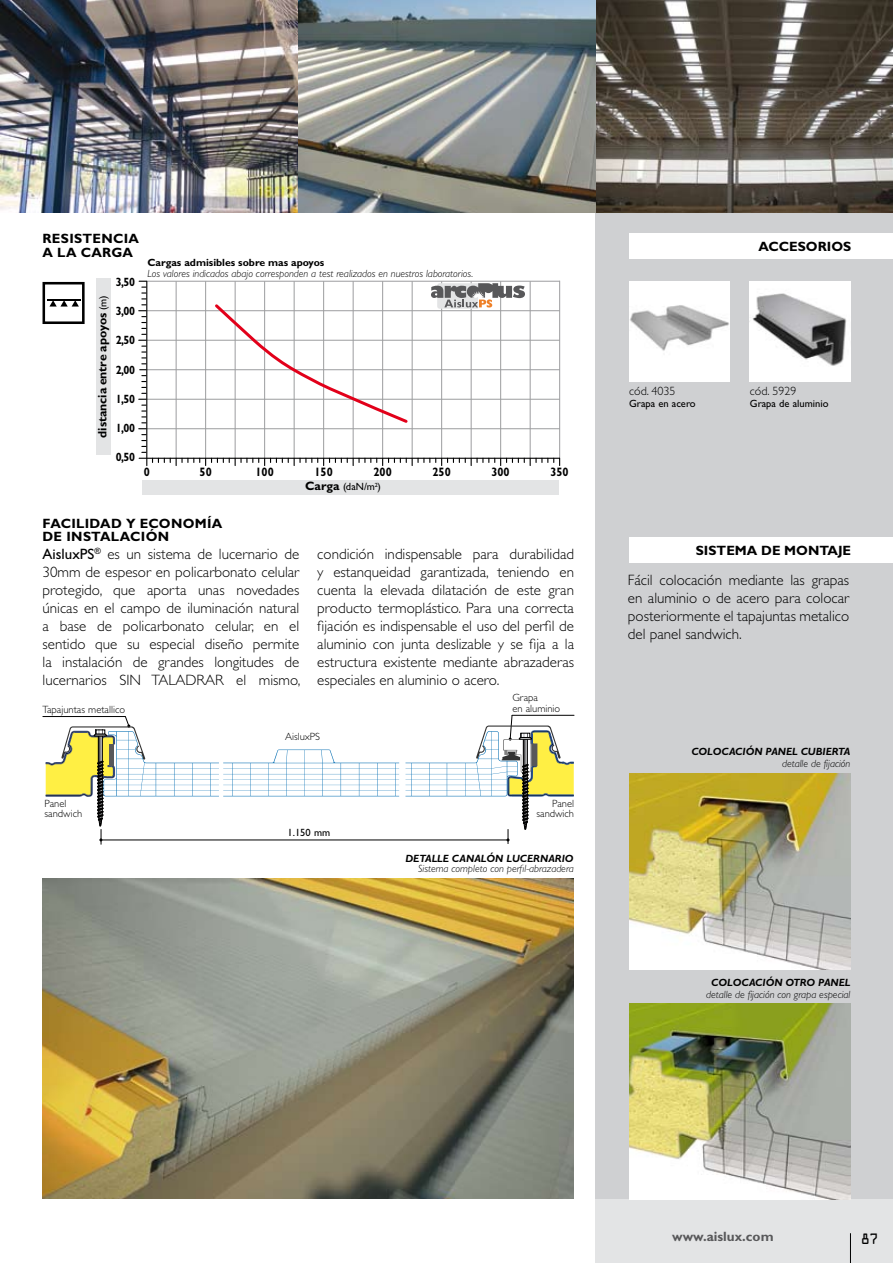
<style>
.page{position:relative;width:893px;height:1263px;background:#fff}
.page>*{position:absolute;margin:0;border:0;box-sizing:border-box;transform-origin:0 0}
.t1{font:300 15px/18px "Gill Sans Std";color:#000;text-align:justify}
.t2{font:700 13.5px/13.5px "Gill Sans Std";letter-spacing:.01em;color:#000}
.t3{font:700 13.5px "Gill Sans Std";color:#58585a}
.t4{font:13.5px "OCRA Std";color:#000;scale:.95 1}
.t5{font:700 12.3px "Gill Sans Std";color:#000;scale:.9 1}
.t6{font:700 12.15px "Gill Sans Std";letter-spacing:-.005em;color:#000}
.t7{font:700 12px "Gill Sans Std";letter-spacing:-.05em;color:#000;scale:.9 1}
.t8{font:300 12px "Gill Sans Std";color:#000}
.t9{font:italic 300 10.5px/12px "Gill Sans Std";color:#000}
.t10{font:300 10.5px/10.5px "Gill Sans Std";color:#000}
.t11{font:10.5px "Gill Sans Std";color:#000}
.t12{font:700 10.5px "Gill Sans Std";color:#000}
.t13{font:italic 700 10.5px "Gill Sans Std";color:#000}
.s1{font-weight:400;font-size:10.5px}
.s2{font-weight:700;font-size:12.15px}
.s3{font-weight:400}
.s4{font-weight:700}
</style>
<div class="page">
<div style="left:595px;top:1199px;width:298px;height:64px;background:#e3e4e5"></div>
<hr style="left:850px;top:1233px;width:1px;height:30px;background:#000">
<hr style="left:43px;top:716px;width:82px;height:1px;background:#000">
<hr style="left:101px;top:839px;width:407px;height:1px;background:#000">
<div style="left:595px;top:213px;width:298px;height:986px;background:#cfd0d2"></div>
<img style="left:0;top:0;width:893px;height:213px">
<img style="left:42px;top:879px;width:532px;height:320px">
<div style="left:43px;top:282px;width:42px;height:42px;border:3px solid #000"></div>
<hr style="left:47px;top:300px;width:33px;height:1px;background:#000">
<svg style="left:49px;top:301px;width:30px;height:6px"></svg>
<img style="left:750px;top:282px;width:100px;height:100px">
<img style="left:629px;top:281px;width:100px;height:100px">
<img style="left:629px;top:774px;width:221px;height:195px">
<img style="left:629px;top:1003px;width:221px;height:196px">
<div style="left:629px;top:537px;width:264px;height:25px;background:#fff"></div>
<div style="left:629px;top:233px;width:264px;height:26px;background:#fff"></div>
<hr style="left:147px;top:281px;width:412px;height:1px;background:#9c9d9f">
<hr style="left:147px;top:310px;width:412px;height:1px;background:#9c9d9f">
<hr style="left:147px;top:340px;width:412px;height:1px;background:#9c9d9f">
<hr style="left:147px;top:369px;width:412px;height:1px;background:#9c9d9f">
<hr style="left:147px;top:399px;width:412px;height:1px;background:#9c9d9f">
<hr style="left:147px;top:428px;width:412px;height:1px;background:#9c9d9f">
<hr style="left:559px;top:281px;width:1px;height:177px;background:#9c9d9f">
<hr style="left:176px;top:282px;width:1px;height:176px;background:#9c9d9f">
<hr style="left:146px;top:281px;width:1px;height:185px;background:#000">
<svg style="left:152px;top:458px;width:408px;height:8px"></svg>
<svg style="left:139px;top:281px;width:7px;height:172px"></svg>
<hr style="left:205px;top:282px;width:1px;height:176px;background:#9c9d9f">
<hr style="left:235px;top:282px;width:1px;height:176px;background:#9c9d9f">
<hr style="left:264px;top:282px;width:1px;height:176px;background:#9c9d9f">
<hr style="left:294px;top:282px;width:1px;height:176px;background:#9c9d9f">
<hr style="left:323px;top:282px;width:1px;height:176px;background:#9c9d9f">
<hr style="left:353px;top:282px;width:1px;height:176px;background:#9c9d9f">
<hr style="left:382px;top:282px;width:1px;height:176px;background:#9c9d9f">
<hr style="left:412px;top:282px;width:1px;height:176px;background:#9c9d9f">
<hr style="left:441px;top:282px;width:1px;height:176px;background:#9c9d9f">
<hr style="left:471px;top:282px;width:1px;height:176px;background:#9c9d9f">
<hr style="left:500px;top:282px;width:1px;height:176px;background:#9c9d9f">
<hr style="left:530px;top:282px;width:1px;height:176px;background:#9c9d9f">
<hr style="left:139px;top:458px;width:420px;height:1px;background:#000">
<svg style="left:213px;top:303px;width:196px;height:121px"></svg>
<div style="left:143px;top:480px;width:416px;height:15px;background:#e3e4e5"></div>
<div style="left:96px;top:279px;width:15px;height:176px;background:#e3e4e5"></div>
<svg style="left:431px;top:283px;width:94px;height:26px"></svg>
<svg style="left:46px;top:716px;width:353px;height:128px"></svg>
<svg style="left:405px;top:714px;width:169px;height:130px"></svg>
<p class="t2" style="left:43px;top:232px;width:98px">RESISTENCIA<br>A LA CARGA</p>
<p class="t7" style="left:116px;top:275px;width:23px">3,50</p>
<p class="t7" style="left:116px;top:304px;width:23px">3,00</p>
<p class="t7" style="left:116px;top:333px;width:23px">2,50</p>
<p class="t7" style="left:116px;top:362px;width:23px">2,00</p>
<p class="t7" style="left:116px;top:392px;width:23px">1,50</p>
<p class="t7" style="left:116px;top:421px;width:23px">1,00</p>
<p class="t7" style="left:116px;top:450px;width:23px">0,50</p>
<p class="t6" style="left:95px;top:438px;width:143px;rotate:-90deg">distancia entre apoyos <span class="s1">(m)</span></p>
<p class="t12" style="left:147px;top:256px;width:178px">Cargas admisibles sobre mas apoyos</p>
<p class="t9" style="left:148px;top:268px;width:327px">Los valores indicados abajo corresponden a test realizados en nuestros laboratorios.</p>
<p class="t5" style="left:144px;top:465px;width:8px">0</p>
<p class="t5" style="left:200px;top:465px;width:15px">50</p>
<p class="t5" style="left:256px;top:465px;width:22px">100</p>
<p class="t5" style="left:315px;top:465px;width:22px">150</p>
<p class="t5" style="left:373px;top:465px;width:22px">200</p>
<p class="t5" style="left:432px;top:465px;width:22px">250</p>
<p class="t5" style="left:491px;top:465px;width:22px">300</p>
<p class="t5" style="left:550px;top:465px;width:22px">350</p>
<p class="t2" style="left:43px;top:516px;width:10px">facilidad</p>
<p class="t2" style="left:126px;top:516px;width:95px">y econom Ía</p>
<p class="t2" style="left:43px;top:530px;width:68px">de instalaci</p>
<p class="t2" style="left:146px;top:530px;width:25px">Ón</p>
<p class="t11" style="left:305px;top:481px;width:77px"><span class="s2">Carga</span> (daN/m<sup>2</sup>)</p>
<p class="t1" style="left:43px;top:545px;width:259px"><span class="s3">AisluxPS</span><sup>®</sup> es un sistema de lucernario de 30mm de espesor en policarbonato celular protegido, que aporta unas novedades únicas en el campo de iluminación natural a base de policarbonato celular, en el sentido que su especial diseño permite la instalación de grandes longitudes de lucernarios SIN TALADRAR el mismo,</p>
<p class="t1" style="left:317px;top:545px;width:258px">condición indispensable para durabilidad y estanqueidad garantizada, teniendo en cuenta la elevada dilatación de este gran producto termoplástico. Para una correcta fijación es indispensable el uso del perfil de aluminio con junta deslizable y se fija a la estructura existente mediante abrazaderas especiales en aluminio o acero.</p>
<p class="t10" style="left:42px;top:705px;width:84px">Tapajuntas metallico</p>
<p class="t10" style="left:285px;top:731px;width:37px">AisluxPS</p>
<p class="t10" style="left:512px;top:693px;width:49px">Grapa<br>en aluminio</p>
<p class="t10" style="left:45px;top:798px;width:39px">Panel sandwich</p>
<p class="t10" style="left:536px;top:798px;width:39px;text-align:right">Panel sandwich</p>
<p class="t11" style="left:287px;top:827px;width:44px">1.150 mm</p>
<p class="t9" style="left:405px;top:853px;width:170px;line-height:10.5px;text-align:right"><span class="s4">DETALLE CANALÓN LUCERNARIO<br></span>Sistema completo con perfil-abrazadera</p>
<p class="t8" style="left:629px;top:384px;width:48px">cód. 4035</p>
<p class="t11" style="left:629px;top:397px;width:68px">Grapa en acero</p>
<p class="t2" style="left:758px;top:240px;width:94px">ACCESORIOS</p>
<p class="t8" style="left:750px;top:384px;width:48px">cód. 5929</p>
<p class="t11" style="left:750px;top:397px;width:80px">Grapa de aluminio</p>
<p class="t2" style="left:696px;top:543px;width:113px">SISTEMA DE MONT</p>
<p class="t2" style="left:827px;top:543px;width:25px">AJE</p>
<p class="t1" style="left:628px;top:571px;width:223px">Fácil colocación mediante las grapas en aluminio o de acero para colocar posteriormente el tapajuntas metalico del panel sandwich.</p>
<p class="t13" style="left:691px;top:745px;width:8px">COLOCACI</p>
<p class="t13" style="left:746px;top:745px;width:28px">ÓN PANEL</p>
<p class="t9" style="left:782px;top:745px;width:70px;text-indent:19px"><span class="s4">CUBIERTA<br></span>detalle de fijación</p>
<p class="t13" style="left:711px;top:977px;width:8px">COLOCACI</p>
<p class="t13" style="left:766px;top:977px;width:29px">ÓN OTRO</p>
<p class="t9" style="left:706px;top:977px;width:146px;text-indent:112px"><span class="s4">PANEL </span>detalle de fijación con grapa especial</p>
<p class="t3" style="left:672px;top:1228px;width:103px">www.aislux.com</p>
<p class="t4" style="left:861px;top:1233px;width:20px">87</p>
</div>
